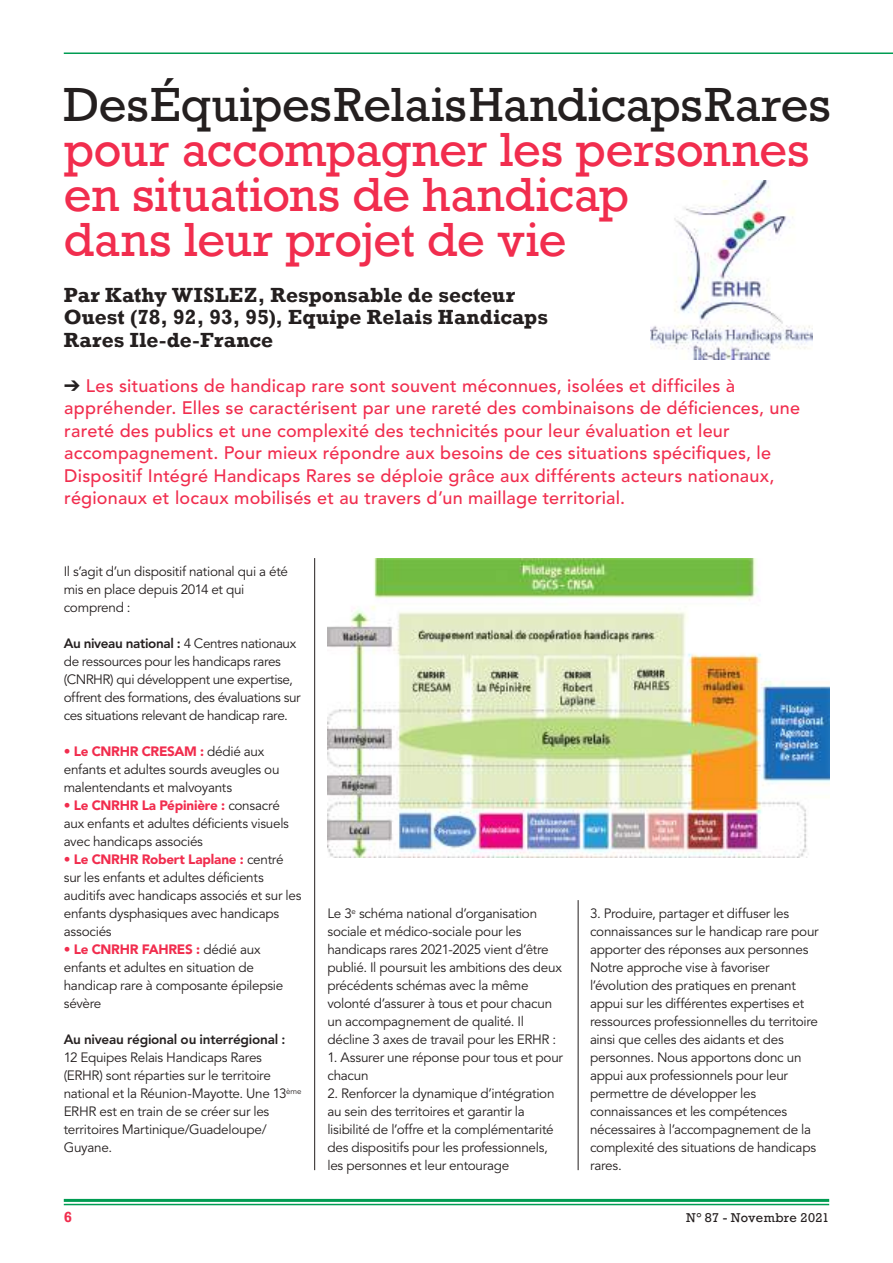
<style>
.page{position:relative;width:893px;height:1263px;background:#fff}
.page>*{position:absolute;margin:0;border:0;box-sizing:border-box;transform-origin:0 0}
.t1{font:45px/45px "Rockwell";letter-spacing:-.01em;color:#f12d4e}
.t2{font:45px "Rockwell";letter-spacing:-.005em;color:#241f1f}
.t3{font:700 21px/22.5px "Rockwell";letter-spacing:.005em;color:#241f1f}
.t4{font:500 18px/22.5px "Avenir LT";letter-spacing:.015em;color:#f12d4e}
.t5{font:700 15px "Rockwell";color:#f12d4e}
.t6{font:13.5px/18px "Avenir LT";letter-spacing:-.02em;color:#241f1f}
.t7{font:800 13.5px "Avenir LT";letter-spacing:-.015em;color:#241f1f}
.t8{font:12px "Rockwell";letter-spacing:.015em;color:#241f1f}
.s1{color:#241f1f}
.s2{font-weight:800}
.s3{font-weight:900;color:#f12d4e}
</style>
<div class="page">
<hr style="left:314px;top:558px;width:1px;height:612px;background:#241f1f">
<hr style="left:578px;top:900px;width:1px;height:270px;background:#241f1f">
<img style="left:327px;top:558px;width:502px;height:300px">
<img style="left:650px;top:180px;width:162px;height:179px">
<hr style="left:64px;top:1199px;width:765px;height:3px;background:#009c52">
<hr style="left:64px;top:1204px;width:765px;height:1px;background:#009c52">
<hr style="left:64px;top:52px;width:829px;height:2px;background:#009c52">
<h1 class="t2" style="left:64px;top:77px;width:769px">Des Équipes Relais Handicaps Rares</h1>
<h1 class="t1" style="left:64px;top:128px;width:747px">pour accompagner les personnes en situations de handicap<br>dans leur projet de vie</h1>
<h2 class="t3" style="left:64px;top:284px;width:486px">Par Kathy WISLEZ, Responsable de secteur<br>Ouest (78, 92, 93, 95), Equipe Relais Handicaps<br>Rares Ile-de-France</h2>
<p class="t4" style="left:64px;top:375px;width:737px"><span class="s1">➔</span> Les situations de handicap rare sont souvent méconnues, isolées et difficiles à appréhender. Elles se caractérisent par une rareté des combinaisons de déficiences, une rareté des publics et une complexité des technicités pour leur évaluation et leur accompagnement. Pour mieux répondre aux besoins de ces situations spécifiques, le Dispositif Intégré Handicaps Rares se déploie grâce aux différents acteurs nationaux, régionaux et locaux mobilisés et au travers d’un maillage territorial.</p>
<p class="t6" style="left:64px;top:563px;width:226px">Il s’agit d’un dispositif national qui a été mis en place depuis 2014 et qui comprend :</p>
<p class="t6" style="left:64px;top:635px;width:238px"><span class="s2">Au niveau national :</span> 4 Centres nationaux de ressources pour les handicaps rares (CNRHR) qui développent une expertise, offrent des formations, des évaluations sur ces situations relevant de handicap rare.</p>
<p class="t6" style="left:64px;top:743px;width:217px"><span class="s3">• Le CNRHR CRESAM :</span> dédié aux enfants et adultes sourds aveugles ou malentendants et malvoyants</p>
<p class="t6" style="left:64px;top:797px;width:227px"><span class="s3">• Le CNRHR La Pépinière :</span> consacré aux enfants et adultes déficients visuels avec handicaps associés</p>
<p class="t6" style="left:64px;top:851px;width:239px"><span class="s3">• Le CNRHR Robert Laplane :</span> centré sur les enfants et adultes déficients auditifs avec handicaps associés et sur les enfants dysphasiques avec handicaps associés</p>
<p class="t6" style="left:64px;top:941px;width:221px"><span class="s3">• Le CNRHR FAHRES :</span> dédié aux enfants et adultes en situation de handicap rare à composante épilepsie sévère</p>
<p class="t7" style="left:64px;top:1031px;width:223px">Au niveau régional ou interrégional :</p>
<p class="t6" style="left:64px;top:1049px;width:239px">12 Equipes Relais Handicaps Rares (ERHR) sont réparties sur le territoire national et la Réunion-Mayotte. Une 13<sup>ème </sup>ERHR est en train de se créer sur les territoires Martinique/Guadeloupe/ Guyane.</p>
<p class="t6" style="left:327px;top:905px;width:236px">Le 3<sup>e</sup> schéma national d’organisation sociale et médico-sociale pour les handicaps rares 2021-2025 vient d’être publié. Il poursuit les ambitions des deux précédents schémas avec la même volonté d’assurer à tous et pour chacun un accompagnement de qualité. Il décline 3 axes de travail pour les ERHR :</p>
<p class="t6" style="left:327px;top:1049px;width:237px">1. Assurer une réponse pour tous et pour chacun</p>
<p class="t6" style="left:327px;top:1085px;width:229px">2. Renforcer la dynamique d’intégration au sein des territoires et garantir la lisibilité de l’offre et la complémentarité des dispositifs pour les professionnels, les personnes et leur entourage</p>
<p class="t6" style="left:590px;top:905px;width:230px">3. Produire, partager et diffuser les connaissances sur le handicap rare pour apporter des réponses aux personnes Notre approche vise à favoriser l’évolution des pratiques en prenant appui sur les différentes expertises et ressources professionnelles du territoire ainsi que celles des aidants et des personnes. Nous apportons donc un appui aux professionnels pour leur permettre de développer les connaissances et les compétences nécessaires à l’accompagnement de la complexité des situations de handicaps rares.</p>
<p class="t5" style="left:64px;top:1208px;width:10px">6</p>
<p class="t8" style="left:686px;top:1211px;width:145px">N° 87 - Novembre 2021</p>
</div>
